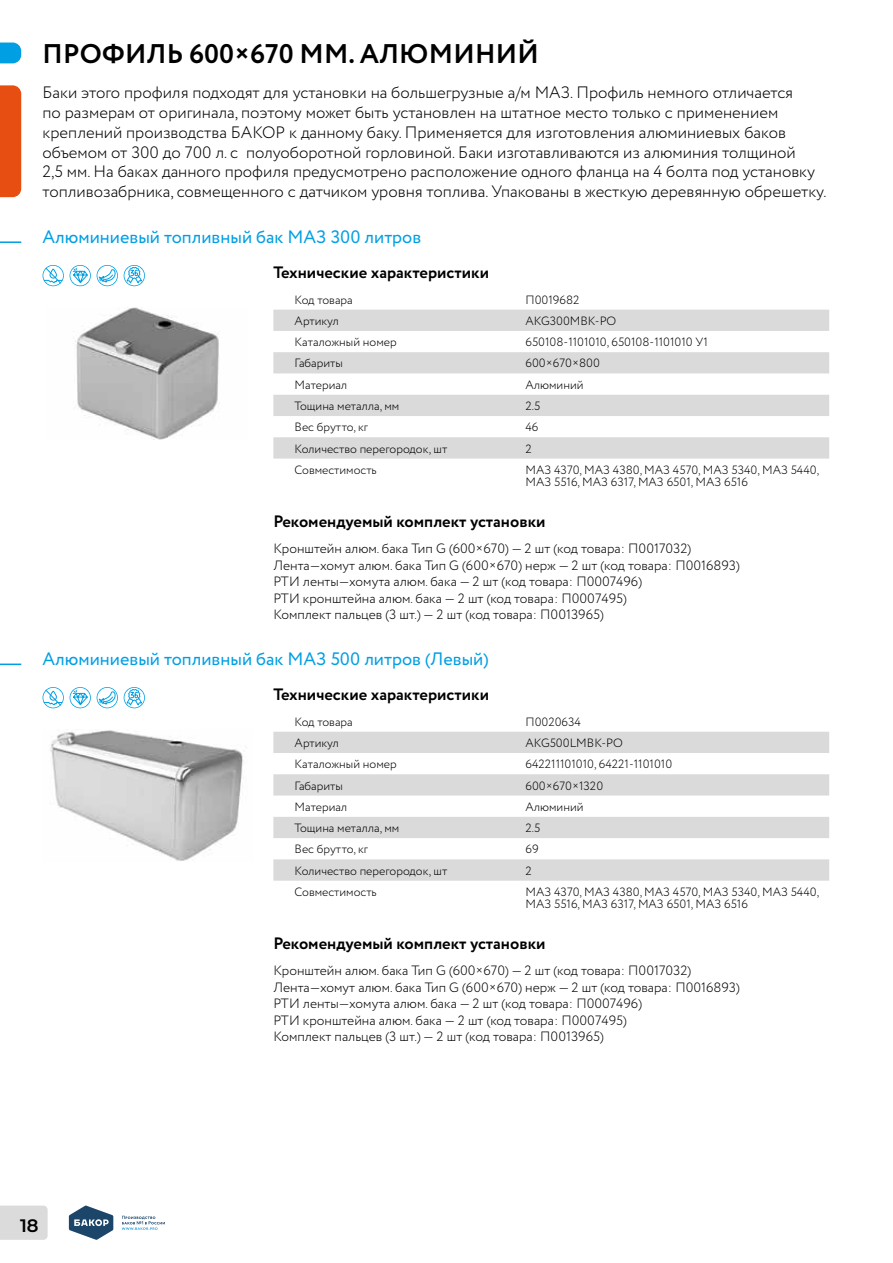
<style>
.page{position:relative;width:893px;height:1263px;background:#fff}
.page>*{position:absolute;margin:0;border:0;box-sizing:border-box;transform-origin:0 0}
.t1{font:700 27px "Circe";letter-spacing:.01em;color:#000}
.t2{font:18px "Circe";color:#009fe3}
.t3{font:600 18px "Montserrat";color:#000}
.t4{font:300 16.5px/19.8px "Circe";color:#000}
.t5{font:700 16.5px "Circe";color:#000}
.t6{font:300 13.5px/16.5px "Circe";color:#000}
.t7{font:300 12px/12px "Circe";color:#000}
</style>
<div class="page">
<div style="left:0;top:1205px;width:48px;height:35px;background:#dbdbdb"></div>
<svg style="left:69px;top:1205px;width:44px;height:35px"></svg>
<svg style="left:122px;top:1216px;width:43px;height:14px"></svg>
<hr style="left:0;top:241px;width:21px;height:2px;background:#009fe3">
<hr style="left:0;top:663px;width:21px;height:2px;background:#009fe3">
<svg style="left:273px;top:310px;width:556px;height:149px;fill:#dadada"></svg>
<svg style="left:273px;top:732px;width:556px;height:149px;fill:#dadada"></svg>
<svg style="left:43px;top:265px;width:21px;height:21px"></svg>
<svg style="left:70px;top:265px;width:21px;height:21px"></svg>
<svg style="left:97px;top:265px;width:21px;height:21px"></svg>
<svg style="left:124px;top:265px;width:21px;height:21px"></svg>
<svg style="left:43px;top:687px;width:21px;height:21px"></svg>
<svg style="left:70px;top:687px;width:21px;height:21px"></svg>
<svg style="left:97px;top:687px;width:21px;height:21px"></svg>
<svg style="left:124px;top:687px;width:21px;height:21px"></svg>
<img style="left:73px;top:307px;width:147px;height:132px">
<img style="left:50px;top:730px;width:194px;height:131px">
<div style="left:0;top:85px;width:21px;height:112px;background:#e74e12"></div>
<svg style="left:0;top:43px;width:21px;height:20px"></svg>
<h1 class="t1" style="left:43px;top:36px;width:498px">ПРОФИЛЬ 600×670 ММ. АЛЮМИНИЙ</h1>
<p class="t4" style="left:43px;top:83px;width:785px">Баки этого профиля подходят для установки на большегрузные а/м МАЗ. Профиль немного отличается<br>по размерам от оригинала, поэтому может быть установлен на штатное место только с применением креплений производства БАКОР к данному баку. Применяется для изготовления алюминиевых баков объемом от 300 до 700 л. с полуоборотной горловиной. Баки изготавливаются из алюминия толщиной<br>2,5 мм. На баках данного профиля предусмотрено расположение одного фланца на 4 болта под установку топливозабрника, совмещенного с датчиком уровня топлива. Упакованы в жесткую деревянную обрешетку.</p>
<h2 class="t2" style="left:43px;top:225px;width:380px">Алюминиевый топливный бак МАЗ 300 литров</h2>
<h3 class="t5" style="left:273px;top:261px;width:217px">Технические характеристики</h3>
<p class="t7" style="left:295px;top:294px;width:60px">Код товара</p>
<p class="t7" style="left:525px;top:294px;width:55px">П0019682</p>
<p class="t7" style="left:295px;top:315px;width:46px">Артикул</p>
<p class="t7" style="left:525px;top:315px;width:92px">AKG300MBK-PO</p>
<p class="t7" style="left:295px;top:336px;width:104px">Каталожный номер</p>
<p class="t7" style="left:525px;top:336px;width:184px">650108-1101010, 650108-1101010 У1</p>
<p class="t7" style="left:295px;top:358px;width:50px">Габариты</p>
<p class="t7" style="left:525px;top:358px;width:76px">600×670×800</p>
<p class="t7" style="left:295px;top:379px;width:54px">Материал</p>
<p class="t7" style="left:525px;top:379px;width:60px">Алюминий</p>
<p class="t7" style="left:295px;top:400px;width:106px">Тощина металла, мм</p>
<p class="t7" style="left:525px;top:400px;width:16px">2.5</p>
<p class="t7" style="left:295px;top:421px;width:75px">Вес брутто, кг</p>
<p class="t7" style="left:525px;top:421px;width:15px">46</p>
<p class="t7" style="left:295px;top:443px;width:154px">Количество перегородок, шт</p>
<p class="t7" style="left:525px;top:443px;width:8px">2</p>
<p class="t7" style="left:295px;top:464px;width:84px">Совместимость</p>
<p class="t7" style="left:525px;top:464px;width:295px">МАЗ 4370, МАЗ 4380, МАЗ 4570, МАЗ 5340, МАЗ 5440,<br>МАЗ 5516, МАЗ 6317, МАЗ 6501, МАЗ 6516</p>
<h3 class="t5" style="left:273px;top:510px;width:274px">Рекомендуемый комплект установки</h3>
<p class="t6" style="left:273px;top:541px;width:468px">Кронштейн алюм. бака Тип G (600×670) — 2 шт (код товара: П0017032)<br>Лента—хомут алюм. бака Тип G (600×670) нерж — 2 шт (код товара: П0016893)<br>РТИ ленты—хомута алюм. бака — 2 шт (код товара: П0007496)<br>РТИ кронштейна алюм. бака — 2 шт (код товара: П0007495)<br>Комплект пальцев (3 шт.) — 2 шт (код товара: П0013965)</p>
<h2 class="t2" style="left:43px;top:647px;width:448px">Алюминиевый топливный бак МАЗ 500 литров (Левый)</h2>
<h3 class="t5" style="left:273px;top:683px;width:217px">Технические характеристики</h3>
<p class="t7" style="left:295px;top:716px;width:60px">Код товара</p>
<p class="t7" style="left:525px;top:716px;width:57px">П0020634</p>
<p class="t7" style="left:295px;top:737px;width:46px">Артикул</p>
<p class="t7" style="left:525px;top:737px;width:99px">AKG500LMBK-PO</p>
<p class="t7" style="left:295px;top:758px;width:104px">Каталожный номер</p>
<p class="t7" style="left:525px;top:758px;width:148px">642211101010, 64221-1101010</p>
<p class="t7" style="left:295px;top:780px;width:50px">Габариты</p>
<p class="t7" style="left:525px;top:780px;width:79px">600×670×1320</p>
<p class="t7" style="left:295px;top:801px;width:54px">Материал</p>
<p class="t7" style="left:525px;top:801px;width:60px">Алюминий</p>
<p class="t7" style="left:295px;top:822px;width:106px">Тощина металла, мм</p>
<p class="t7" style="left:525px;top:822px;width:16px">2.5</p>
<p class="t7" style="left:295px;top:843px;width:75px">Вес брутто, кг</p>
<p class="t7" style="left:525px;top:843px;width:15px">69</p>
<p class="t7" style="left:295px;top:865px;width:154px">Количество перегородок, шт</p>
<p class="t7" style="left:525px;top:865px;width:8px">2</p>
<p class="t7" style="left:295px;top:886px;width:84px">Совместимость</p>
<p class="t7" style="left:525px;top:886px;width:295px">МАЗ 4370, МАЗ 4380, МАЗ 4570, МАЗ 5340, МАЗ 5440,<br>МАЗ 5516, МАЗ 6317, МАЗ 6501, МАЗ 6516</p>
<h3 class="t5" style="left:273px;top:932px;width:274px">Рекомендуемый комплект установки</h3>
<h2 class="t3" style="left:20px;top:1213px;width:20px">18</h2>
<p class="t6" style="left:273px;top:963px;width:468px">Кронштейн алюм. бака Тип G (600×670) — 2 шт (код товара: П0017032)<br>Лента—хомут алюм. бака Тип G (600×670) нерж — 2 шт (код товара: П0016893)<br>РТИ ленты—хомута алюм. бака — 2 шт (код товара: П0007496)<br>РТИ кронштейна алюм. бака — 2 шт (код товара: П0007495)<br>Комплект пальцев (3 шт.) — 2 шт (код товара: П0013965)</p>
</div>
